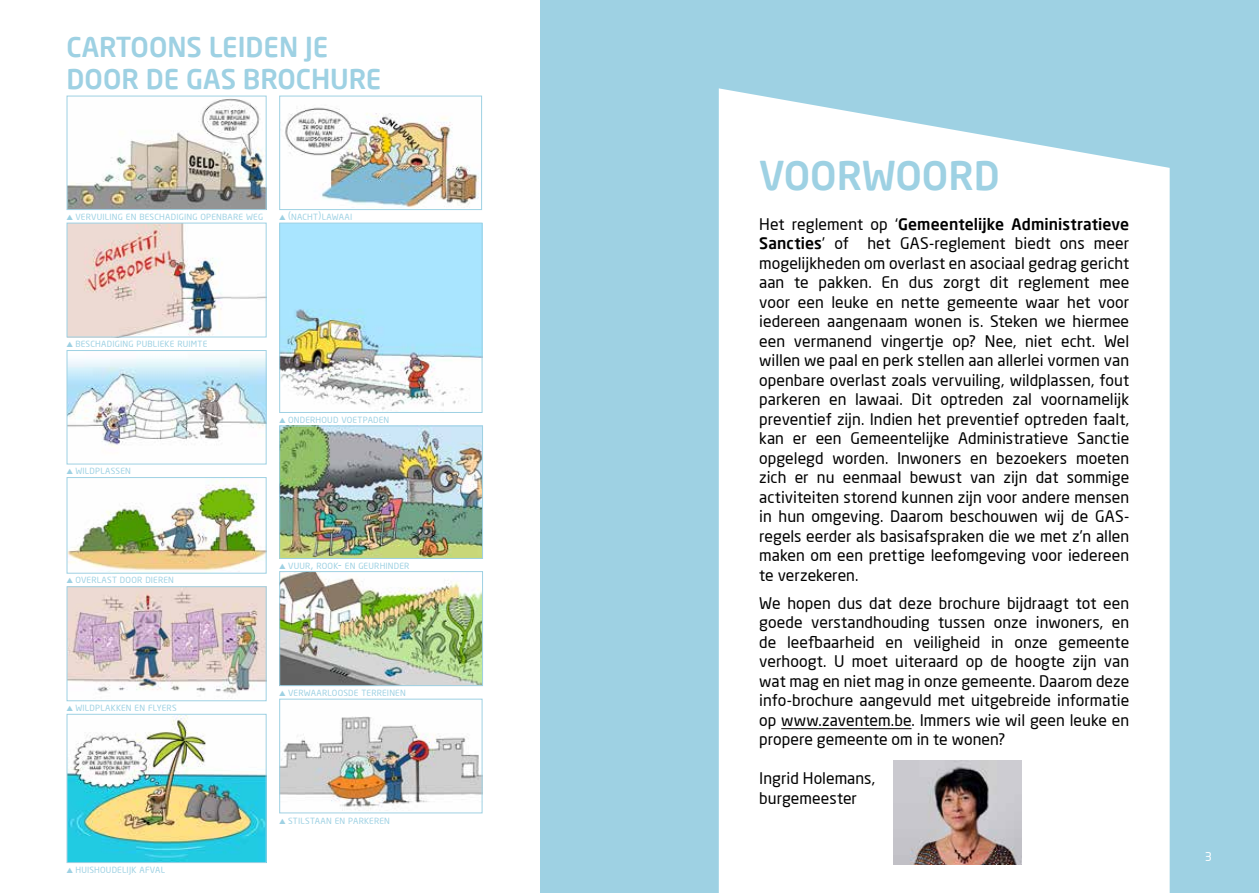
<style>
.page{position:relative;width:1259px;height:893px;background:#fff}
.page>*{position:absolute;margin:0;border:0;box-sizing:border-box;transform-origin:0 0}
.t1{font:500 39px "Neo Sans Pro";color:#9ed1e3}
.t2{font:500 27px/32.4px "Neo Sans Pro";color:#9ed1e3}
.t3{font:15.75px/19.5px "Neo Sans Pro";color:#000;text-align:justify}
.t4{font:12px "Neo Sans Pro";color:#fff}
.t5{font:8.4px "Neo Sans Pro";letter-spacing:.025em;color:#9ed1e3}
.s1{font-size:12px}
.s2{font-weight:500}
</style>
<div class="page">
<img style="left:281px;top:428px;width:200px;height:129px">
<div style="left:279px;top:426px;width:204px;height:133px;border:1px solid #9ed1e3"></div>
<img style="left:285px;top:107px;width:194px;height:101px">
<div style="left:279px;top:96px;width:203px;height:114px;border:1px solid #9ed1e3"></div>
<img style="left:69px;top:225px;width:195px;height:110px">
<div style="left:67px;top:223px;width:199px;height:114px;border:1px solid #9ed1e3"></div>
<img style="left:281px;top:573px;width:200px;height:111px">
<div style="left:279px;top:571px;width:204px;height:115px;border:1px solid #9ed1e3"></div>
<img style="left:281px;top:716px;width:199px;height:95px">
<div style="left:279px;top:699px;width:203px;height:114px;border:1px solid #9ed1e3"></div>
<img style="left:69px;top:357px;width:195px;height:90px">
<div style="left:67px;top:350px;width:199px;height:114px;border:1px solid #9ed1e3"></div>
<img style="left:281px;top:225px;width:199px;height:185px">
<div style="left:279px;top:223px;width:203px;height:190px;border:1px solid #9ed1e3"></div>
<img style="left:69px;top:588px;width:195px;height:106px">
<div style="left:67px;top:586px;width:199px;height:115px;border:1px solid #9ed1e3"></div>
<img style="left:69px;top:716px;width:195px;height:145px">
<div style="left:67px;top:714px;width:199px;height:149px;border:1px solid #9ed1e3"></div>
<img style="left:69px;top:479px;width:195px;height:93px">
<div style="left:67px;top:477px;width:199px;height:97px;border:1px solid #9ed1e3"></div>
<img style="left:69px;top:132px;width:195px;height:76px">
<div style="left:67px;top:96px;width:199px;height:114px;border:1px solid #9ed1e3"></div>
<img style="left:198px;top:98px;width:64px;height:60px">
<div style="left:541px;top:0;width:718px;height:893px;background:#9ed1e3"></div>
<div style="left:719px;top:88px;width:450px;height:805px;background:#fff"></div>
<hr style="left:781px;top:728px;width:130px;height:1px;background:#000">
<img style="left:893px;top:760px;width:128px;height:104px">
<h2 class="t2" style="left:67px;top:30px;width:316px">CARTOONS LEIDEN JE<br>DOOR DE GAS BROCHURE</h2>
<p class="t5" style="left:67px;top:212px;width:198px">▲ VERVUILING EN BESCHADIGING OPENBARE WEG</p>
<p class="t5" style="left:279px;top:212px;width:74px">▲ <sup>(</sup>NACHT<sup>)</sup>LAWAAI</p>
<p class="t5" style="left:67px;top:339px;width:142px">▲ BESCHADIGING PUBLIEKE RUIMTE</p>
<p class="t5" style="left:67px;top:466px;width:66px">▲ WILDPLASSEN</p>
<p class="t5" style="left:67px;top:575px;width:109px">▲ OVERLAST DOOR DIEREN</p>
<p class="t5" style="left:67px;top:703px;width:112px">▲ WILDPLAKKEN EN FLYERS</p>
<p class="t5" style="left:67px;top:865px;width:100px">▲ HUISHOUDELIJK AFVAL</p>
<p class="t5" style="left:279px;top:414px;width:111px">▲ ONDERHOUD VOETPADEN</p>
<p class="t5" style="left:279px;top:560px;width:132px">▲ VUUR<span class="s1">,</span> ROOK<span class="s1">-</span> EN GEURHINDER</p>
<p class="t5" style="left:279px;top:688px;width:128px">▲ VERWAARLOOSDE TERREINEN</p>
<p class="t5" style="left:279px;top:815px;width:112px">▲ STILSTAAN EN PARKEREN</p>
<h1 class="t1" style="left:759px;top:151px;width:242px">VOORWOORD</h1>
<p class="t3" style="left:759px;top:214px;width:371px">Het reglement op ‘<span class="s2">Gemeentelijke Administratieve Sancties</span>’ of het GAS-reglement biedt ons meer mogelijkheden om overlast en asociaal gedrag gericht aan te pakken. En dus zorgt dit reglement mee voor een leuke en nette gemeente waar het voor iedereen aangenaam wonen is. Steken we hiermee een vermanend vingertje op? Nee, niet echt. Wel willen we paal en perk stellen aan allerlei vormen van openbare overlast zoals vervuiling, wildplassen, fout parkeren en lawaai. Dit optreden zal voornamelijk preventief zijn. Indien het preventief optreden faalt, kan er een Gemeentelijke Administratieve Sanctie opgelegd worden. Inwoners en bezoekers moeten zich er nu eenmaal bewust van zijn dat sommige activiteiten storend kunnen zijn voor andere mensen in hun omgeving. Daarom beschouwen wij de GAS&shy;regels eerder als basisafspraken die we met z’n allen maken om een prettige leefomgeving voor iedereen te verzekeren.</p>
<p class="t3" style="left:759px;top:593px;width:371px">We hopen dus dat deze brochure bijdraagt tot een goede verstandhouding tussen onze inwoners, en de leefbaarheid en veiligheid in onze gemeente verhoogt. U moet uiteraard op de hoogte zijn van wat mag en niet mag in onze gemeente. Daarom deze info-brochure aangevuld met uitgebreide informatie op www.zaventem.be. Immers wie wil geen leuke en propere gemeente om in te wonen?</p>
<p class="t3" style="left:759px;top:768px;width:117px">Ingrid Holemans, burgemeester</p>
<p class="t4" style="left:1205px;top:849px;width:9px">3</p>
</div>
